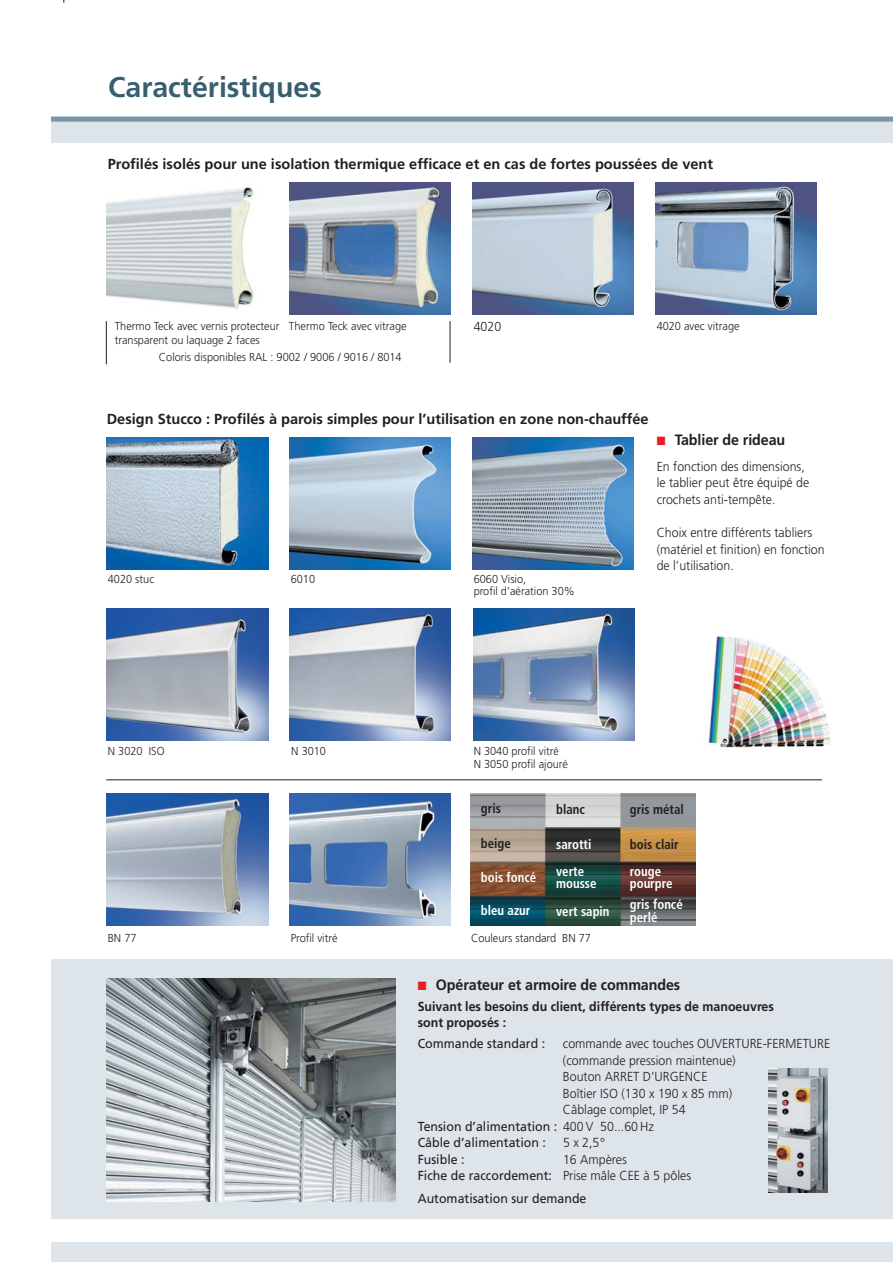
<style>
.page{position:relative;width:893px;height:1262px;background:#fff}
.page>*{position:absolute;margin:0;border:0;box-sizing:border-box;transform-origin:0 0}
.t1{font:700 28.5px "Frutiger";color:#395e6e}
.t2{font:700 15px "Frutiger";letter-spacing:-.005em;color:#231f20;scale:.95 1}
.t3{font:700 14.55px "Frutiger";color:#231f20}
.t4{font:700 condensed 13.5px/27px "Frutiger";color:#fff;scale:.95 1}
.t5{font:700 condensed 13.5px "Frutiger";color:#231f20;scale:.95 1}
.t6{font:300 13.05px/16.5px "Frutiger";color:#231f20;scale:.95 1}
.t7{font:13.05px "Frutiger";color:#231f20;scale:.95 1}
.t8{font:700 13.05px/16.5px "Frutiger";color:#231f20;scale:.95 1}
.t9{font:300 11.55px/13.5px "Frutiger";color:#231f20;scale:.95 1}
.s1{color:#ed1c24}
.s2{font-weight:300}
.s3{font-weight:400}
</style>
<div class="page">
<img style="left:106px;top:608px;width:162px;height:132px">
<div style="left:51px;top:121px;width:841px;height:21px;background:#dde4ea"></div>
<div style="left:51px;top:959px;width:841px;height:259px;background:#dde4ea"></div>
<div style="left:51px;top:117px;width:841px;height:5px;background:#7a97a6"></div>
<img style="left:106px;top:187px;width:148px;height:122px">
<img style="left:289px;top:183px;width:162px;height:131px">
<img style="left:472px;top:183px;width:162px;height:131px">
<img style="left:655px;top:183px;width:161px;height:131px">
<img style="left:289px;top:437px;width:162px;height:132px">
<img style="left:472px;top:437px;width:162px;height:132px">
<img style="left:106px;top:437px;width:162px;height:132px">
<img style="left:703px;top:634px;width:127px;height:114px">
<img style="left:106px;top:978px;width:290px;height:223px">
<img style="left:768px;top:1068px;width:59px;height:124px">
<div style="left:51px;top:1242px;width:841px;height:19px;background:#dde4ea"></div>
<img style="left:473px;top:608px;width:161px;height:132px">
<img style="left:106px;top:793px;width:162px;height:132px">
<img style="left:289px;top:608px;width:162px;height:132px">
<img style="left:289px;top:793px;width:162px;height:132px">
<hr style="left:106px;top:779px;width:716px;height:1px;background:#231f20">
<hr style="left:106px;top:321px;width:1px;height:43px;background:#231f20">
<hr style="left:450px;top:321px;width:1px;height:42px;background:#231f20">
<img style="left:471px;top:793px;width:224px;height:132px">
<h1 class="t1" style="left:108px;top:75px;width:215px">Caractéristiques</h1>
<p class="t3" style="left:108px;top:158px;width:606px">Profilés isolés pour une isolation thermique efficace et en cas de fortes poussées de vent</p>
<p class="t9" style="left:115px;top:320px;width:175px">Thermo Teck avec vernis protecteur transparent ou laquage 2 faces</p>
<p class="t9" style="left:289px;top:320px;width:125px">Thermo Teck avec vitrage</p>
<p class="t6" style="left:473px;top:319px;width:31px">4020</p>
<p class="t9" style="left:656px;top:320px;width:89px">4020 avec vitrage</p>
<p class="t9" style="left:159px;top:351px;width:257px">Coloris disponibles RAL : 9002 / 9006 / 9016 / 8014</p>
<p class="t3" style="left:107px;top:413px;width:543px">Design Stucco : Profilés à parois simples pour l’utilisation en zone non-chauffée</p>
<p class="t9" style="left:108px;top:573px;width:50px">4020 stuc</p>
<p class="t9" style="left:291px;top:573px;width:27px">6010</p>
<p class="t9" style="left:473px;top:574px;width:108px;line-height:12px">6060 Visio,<br>profil d’aération 30%</p>
<p class="t2" style="left:656px;top:434px;width:137px"><span class="s1">■</span> Tablier de rideau</p>
<p class="t6" style="left:656px;top:459px;width:162px">En fonction des dimensions, le tablier peut être équipé de crochets anti-tempête.</p>
<p class="t6" style="left:656px;top:525px;width:178px">Choix entre différents tabliers (matériel et finition) en fonction de l’utilisation.</p>
<p class="t9" style="left:108px;top:744px;width:61px">N 3020 ISO</p>
<p class="t9" style="left:291px;top:745px;width:38px">N 3010</p>
<p class="t9" style="left:473px;top:744px;width:101px">N 3040 profil vitré<br>N 3050 profil ajouré</p>
<p class="t9" style="left:108px;top:931px;width:32px">BN 77</p>
<p class="t9" style="left:291px;top:931px;width:51px">Profil vitré</p>
<p class="t5" style="left:481px;top:803px;width:22px">gris</p>
<p class="t5" style="left:481px;top:837px;width:33px">beige</p>
<p class="t4" style="left:481px;top:865px;width:60px">bois foncé</p>
<p class="t4" style="left:481px;top:898px;width:54px">bleu azur</p>
<p class="t5" style="left:556px;top:804px;width:32px">blanc</p>
<p class="t4" style="left:556px;top:831px;width:39px">sarotti verte</p>
<p class="t4" style="left:556px;top:869px;width:58px;line-height:28.5px">mousse vert sapin</p>
<p class="t9" style="left:471px;top:931px;width:128px">Couleurs standard BN 77</p>
<p class="t5" style="left:630px;top:804px;width:58px">gris métal</p>
<p class="t5" style="left:630px;top:838px;width:53px">bois clair</p>
<p class="t4" style="left:630px;top:866px;width:46px;line-height:12px">rouge pourpre</p>
<p class="t4" style="left:630px;top:898px;width:57px;line-height:13.5px">gris foncé perlé</p>
<p class="t2" style="left:417px;top:978px;width:278px"><span class="s1">■</span> Opérateur et armoire de commandes</p>
<p class="t8" style="left:417px;top:999px;width:376px">Suivant les besoins du client, différents types de manoeuvres sont proposés :</p>
<p class="t7" style="left:417px;top:1038px;width:136px">Commande standard :</p>
<p class="t6" style="left:563px;top:1036px;width:283px">commande avec touches OUVERTURE-FERMETURE</p>
<p class="t6" style="left:563px;top:1053px;width:183px">(commande pression maintenue)</p>
<p class="t6" style="left:563px;top:1069px;width:154px">Bouton ARRET D’URGENCE</p>
<p class="t6" style="left:563px;top:1086px;width:180px">Boîtier ISO (130 x 190 x 85 mm)</p>
<p class="t6" style="left:563px;top:1102px;width:131px">Câblage complet, IP 54</p>
<p class="t7" style="left:417px;top:1121px;width:250px">Tension d’alimentation : <span class="s2">400 V 50...60 Hz</span></p>
<p class="t7" style="left:417px;top:1137px;width:136px">Câble d’alimentation :</p>
<p class="t6" style="left:563px;top:1135px;width:46px">5 x 2,5°</p>
<p class="t7" style="left:417px;top:1154px;width:51px">Fusible :</p>
<p class="t6" style="left:417px;top:1152px;width:289px;text-indent:145px">16 Ampères<br><span class="s3">Fiche de raccordement:</span> Prise mâle CEE à 5 pôles</p>
<p class="t7" style="left:417px;top:1193px;width:179px">Automatisation sur demande</p>
</div>
